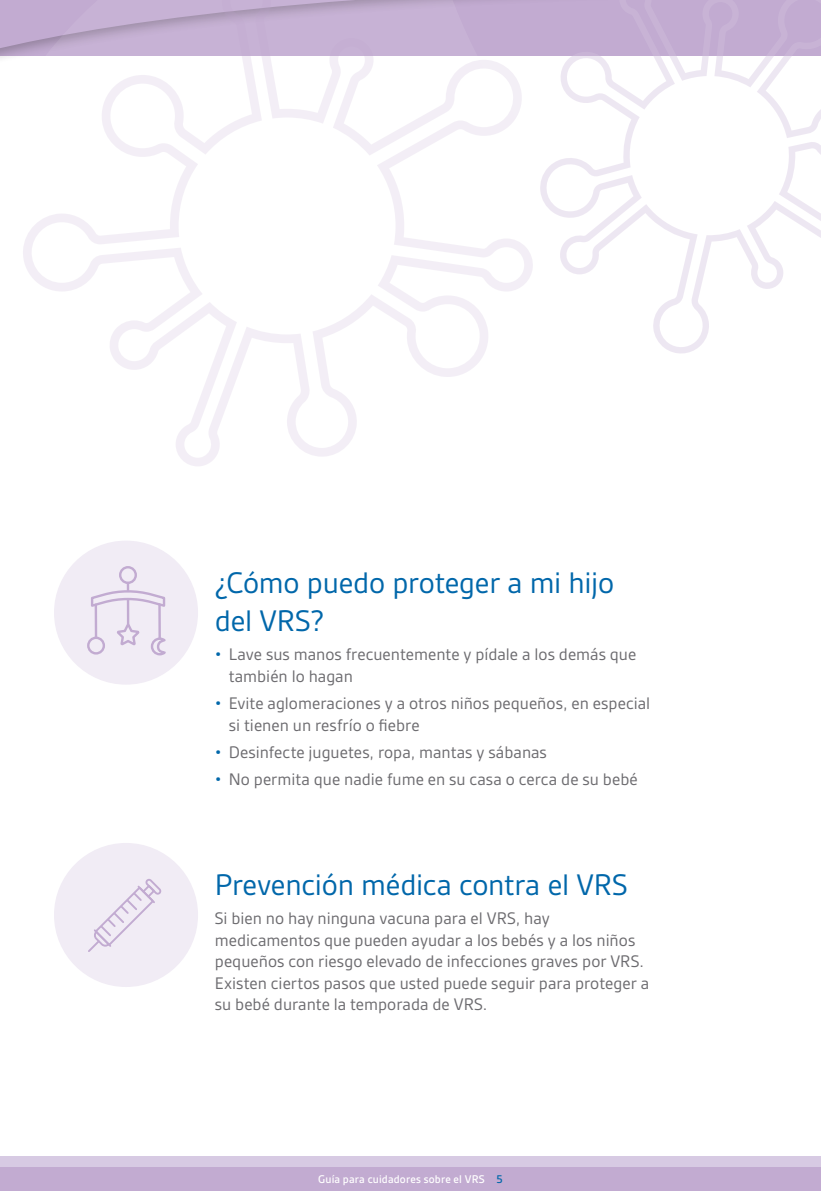
<style>
.page{position:relative;width:821px;height:1191px;background:#fff}
.page>*{position:absolute;margin:0;border:0;box-sizing:border-box;transform-origin:0 0}
.t1{font:32px/38.4px "Gesta";letter-spacing:-.01em;color:#0067aa}
.t2{font:18px/21.6px "Gesta";color:#6c6b6f}
.t3{font:500 12px "Gesta";letter-spacing:.015em;color:#fff}
.s1{color:#0067aa}
</style>
<div class="page">
<div style="left:0;top:1156px;width:821px;height:35px;background:#d7cae3"></div>
<div style="left:0;top:1167px;width:821px;height:24px;background:#c2abd1"></div>
<div style="left:54px;top:843px;width:144px;height:144px;background:#f1ecf5;border-radius:50%"></div>
<svg style="left:88px;top:879px;width:74px;height:73px"></svg>
<div style="left:54px;top:540px;width:144px;height:144px;background:#f1ecf5;border-radius:50%"></div>
<div style="left:119px;top:566px;width:18px;height:18px;border:2px solid #c2abd1;border-radius:50%"></div>
<div style="left:87px;top:636px;width:18px;height:18px;border:2px solid #c2abd1;border-radius:50%"></div>
<svg style="left:89px;top:583px;width:77px;height:73px"></svg>
<svg style="left:0;top:0;width:539px;height:58px;background:#c0aace"></svg>
<svg style="left:23px;top:0;width:510px;height:466px"></svg>
<svg style="left:539px;top:0;width:282px;height:354px"></svg>
<h1 class="t1" style="left:215px;top:563px;width:401px">¿Cómo puedo proteger a mi hijo del VRS?</h1>
<p class="t2" style="left:229px;top:643px;width:409px;text-indent:-14px"><span class="s1">•</span> Lave sus manos frecuentemente y pídale a los demás que también lo hagan</p>
<p class="t2" style="left:229px;top:692px;width:423px;text-indent:-14px"><span class="s1">•</span> Evite aglomeraciones y a otros niños pequeños, en especial si tienen un resfrío o fiebre</p>
<p class="t2" style="left:215px;top:741px;width:334px"><span class="s1">•</span> Desinfecte juguetes, ropa, mantas y sábanas</p>
<p class="t2" style="left:215px;top:768px;width:424px"><span class="s1">•</span> No permita que nadie fume en su casa o cerca de su bebé</p>
<h1 class="t1" style="left:215px;top:865px;width:414px">Prevención médica contra el VRS</h1>
<p class="t2" style="left:215px;top:907px;width:436px">Si bien no hay ninguna vacuna para el VRS, hay medicamentos que pueden ayudar a los bebés y a los niños pequeños con riesgo elevado de infecciones graves por VRS.<br>Existen ciertos pasos que usted puede seguir para proteger a su bebé durante la temporada de VRS.</p>
<p class="t3" style="left:318px;top:1172px;width:186px">Guía para cuidadores sobre el VRS <span class="s1">5</span></p>
</div>
